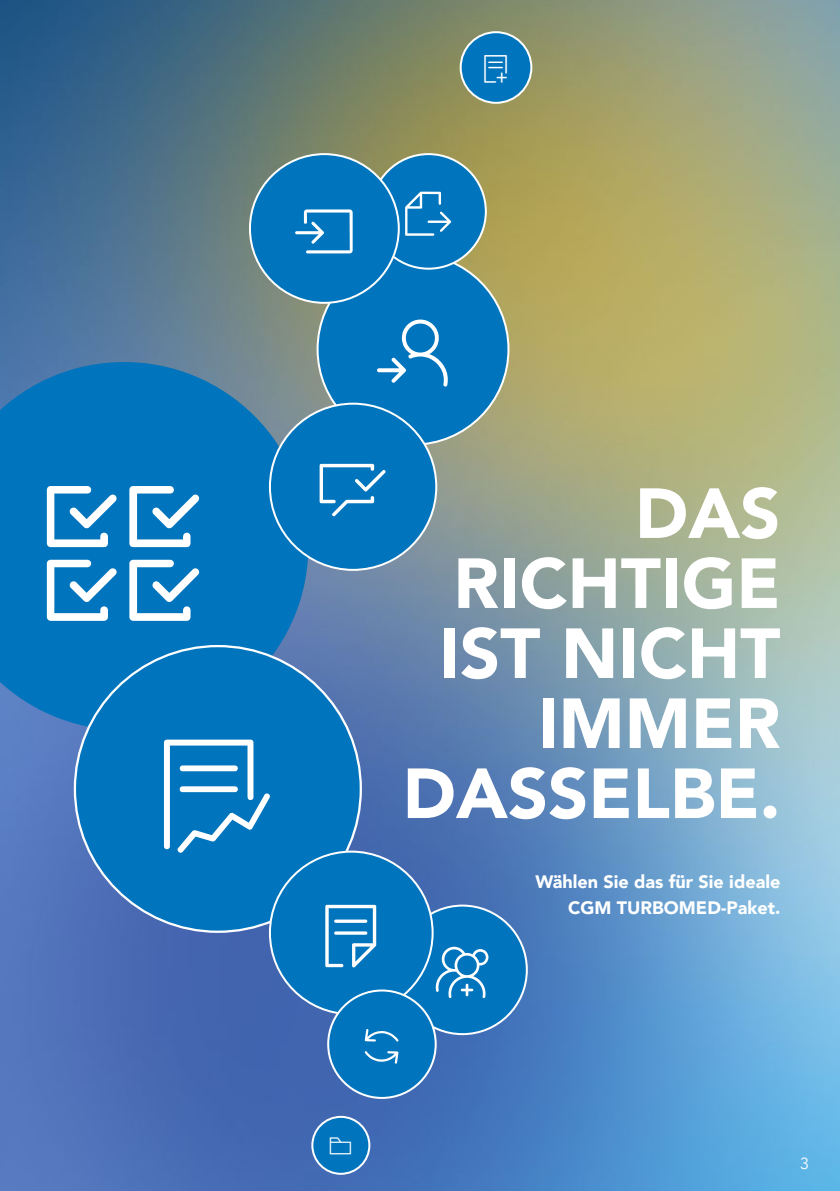
<style>
.page{position:relative;width:840px;height:1191px;background:#fff}
.page>*{position:absolute;margin:0;border:0;box-sizing:border-box;transform-origin:0 0}
.t1{font:900 70px/70px "Avenir";color:#fff;text-align:right}
.t2{font:900 18px/26px "Avenir";color:#fff;text-align:right}
.t3{font:16px "Avenir";color:#fff}
</style>
<div class="page">
<img style="left:0;top:0;width:839px;height:1191px">
<div style="left:317px;top:254px;width:191px;height:190px;background:#0074bc;border-radius:50%"></div>
<svg style="left:377px;top:319px;width:70px;height:68px"></svg>
<div style="left:371px;top:154px;width:114px;height:115px;background:#0074bc;border-radius:50%"></div>
<div style="left:312px;top:1116px;width:57px;height:57px;background:#0074bc;border-radius:50%"></div>
<div style="left:311px;top:1115px;width:59px;height:59px;border:2px solid #fff;border-radius:50%"></div>
<div style="left:460px;top:32px;width:71px;height:71px;background:#0074bc;border-radius:50%"></div>
<div style="left:459px;top:31px;width:73px;height:73px;border:2px solid #fff;border-radius:50%"></div>
<svg style="left:0;top:362px;width:308px;height:368px;background:#1277b9"></svg>
<div style="left:75px;top:646px;width:285px;height:285px;background:#0074bc;border-radius:50%"></div>
<div style="left:270px;top:404px;width:166px;height:166px;background:#0074bc;border-radius:50%"></div>
<div style="left:250px;top:154px;width:148px;height:149px;background:#0074bc;border-radius:50%"></div>
<div style="left:398px;top:905px;width:128px;height:129px;background:#0074bc;border-radius:50%"></div>
<div style="left:270px;top:851px;width:162px;height:163px;background:#0074bc;border-radius:50%"></div>
<div style="left:328px;top:990px;width:107px;height:108px;background:#0074bc;border-radius:50%"></div>
<div style="left:327px;top:989px;width:109px;height:110px;border:2px solid #fff;border-radius:50%"></div>
<div style="left:47px;top:484px;width:153px;height:136px;background:#0074bc"></div>
<h1 class="t1" style="left:402px;top:477px;width:379px">DAS<br>RICHTIGE<br>IST NICHT<br>IMMER<br>DASSELBE.</h1>
<p class="t2" style="left:535px;top:868px;width:246px">Wählen Sie das für Sie ideale<br>CGM TURBOMED-Paket.</p>
<p class="t3" style="left:799px;top:1153px;width:10px">3</p>
</div>
